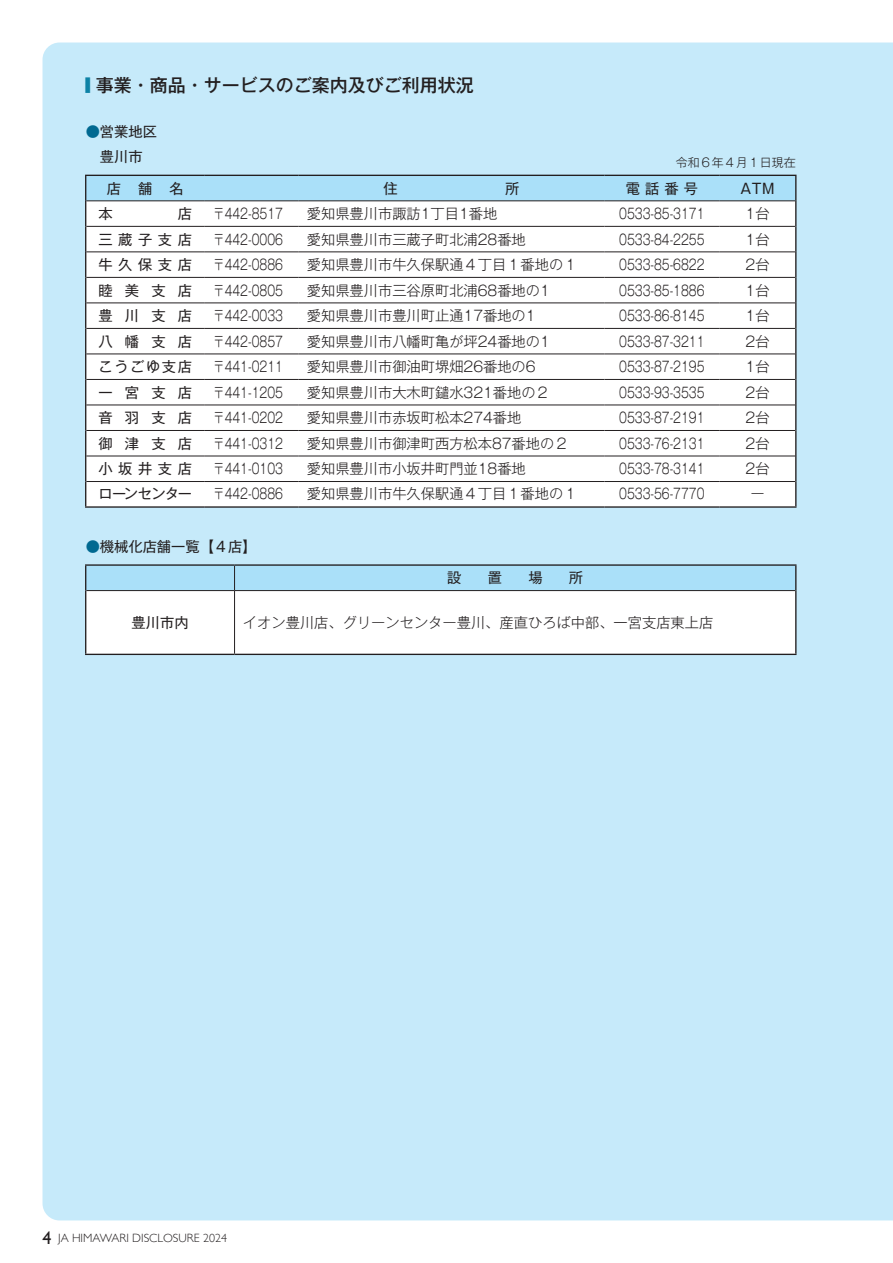
<style>
.page{position:relative;width:893px;height:1263px;background:#fff}
.page>*{position:absolute;margin:0;border:0;box-sizing:border-box;transform-origin:0 0}
.t1{font:500 18px "Gothic MB101 Pr 6";color:#231f20}
.t2{font:300 14.25px "Gothic MB101 Pr 6";color:#231f20}
.t3{font:300 14.25px "Gothic MB101 Pr 6";color:#231f20;scale:.8 1}
.t4{font:14.25px/25.5px "Gothic MB101 Pr 6";letter-spacing:.39em;color:#231f20}
.t5{font:14.25px "Gothic MB101 Pr 6";color:#231f20}
.t6{font:14.25px "Gothic MB101 Pr 6";letter-spacing:-.06em;color:#231f20}
.t7{font:300 12px "Gill Sans";color:#231f20}
.t8{font:300 12px "Gothic MB101 Pr 6";color:#231f20}
.s1{color:#0d82a6}
.s2{color:#006991}
.s3{font-weight:400;font-size:18px}
</style>
<div class="page">
<div style="left:43px;top:43px;width:850px;height:1177px;background:#c6eafa"></div>
<svg style="left:85px;top:175px;width:711px;height:331px"></svg>
<hr style="left:85px;top:506px;width:120px;height:2px;background:#231f20">
<hr style="left:205px;top:506px;width:93px;height:2px;background:#231f20">
<hr style="left:298px;top:506px;width:306px;height:2px;background:#231f20">
<hr style="left:604px;top:506px;width:115px;height:2px;background:#231f20">
<hr style="left:719px;top:506px;width:77px;height:2px;background:#231f20">
<hr style="left:85px;top:564px;width:150px;height:2px;background:#231f20">
<hr style="left:235px;top:564px;width:561px;height:2px;background:#231f20">
<hr style="left:85px;top:654px;width:150px;height:1px;background:#231f20">
<hr style="left:235px;top:654px;width:561px;height:1px;background:#231f20">
<svg style="left:85px;top:565px;width:711px;height:89px"></svg>
<hr style="left:86px;top:590px;width:149px;height:1px;background:#231f20">
<hr style="left:235px;top:590px;width:560px;height:1px;background:#231f20">
<hr style="left:234px;top:591px;width:1px;height:63px;background:#231f20">
<p class="t1" style="left:85px;top:71px;width:390px"><span class="s1">■</span> 事業・商品・サービスのご案内及びご利用状況</p>
<p class="t4" style="left:86px;top:118px;width:73px"><span class="s2">●</span>営業地区　豊川市</p>
<p class="t8" style="left:676px;top:152px;width:121px">令和６年４月１日現在</p>
<p class="t4" style="left:107px;top:175px;width:78px">店舗名</p>
<p class="t4" style="left:383px;top:175px;width:16px">住</p>
<p class="t4" style="left:505px;top:175px;width:16px">所</p>
<p class="t4" style="left:626px;top:175px;width:74px">電話番号</p>
<p class="t4" style="left:741px;top:175px;width:36px">ATM</p>
<p class="t4" style="left:98px;top:200px;width:16px">本</p>
<p class="t4" style="left:178px;top:200px;width:16px">店</p>
<p class="t3" style="left:213px;top:202px;width:89px">〒442-8517</p>
<p class="t2" style="left:307px;top:202px;width:192px">愛知県豊川市諏訪1丁目1番地</p>
<p class="t3" style="left:619px;top:202px;width:108px">0533-85-3171</p>
<p class="t2" style="left:746px;top:202px;width:26px">1台</p>
<p class="t4" style="left:98px;top:225px;width:95px">三蔵子支店</p>
<p class="t3" style="left:213px;top:227px;width:89px">〒442-0006</p>
<p class="t2" style="left:307px;top:227px;width:221px">愛知県豊川市三蔵子町北浦28番地</p>
<p class="t3" style="left:619px;top:227px;width:108px">0533-84-2255</p>
<p class="t2" style="left:746px;top:227px;width:26px">1台</p>
<p class="t4" style="left:98px;top:251px;width:95px">牛久保支店</p>
<p class="t3" style="left:213px;top:253px;width:89px">〒442-0886</p>
<p class="t2" style="left:307px;top:253px;width:272px">愛知県豊川市牛久保駅通４丁目１番地の１</p>
<p class="t3" style="left:619px;top:253px;width:108px">0533-85-6822</p>
<p class="t2" style="left:746px;top:253px;width:26px">2台</p>
<p class="t4" style="left:98px;top:276px;width:95px">睦美支店</p>
<p class="t3" style="left:213px;top:278px;width:89px">〒442-0805</p>
<p class="t2" style="left:307px;top:278px;width:245px">愛知県豊川市三谷原町北浦68番地の1</p>
<p class="t3" style="left:619px;top:278px;width:108px">0533-85-1886</p>
<p class="t2" style="left:746px;top:278px;width:26px">1台</p>
<p class="t4" style="left:98px;top:302px;width:95px">豊川支店</p>
<p class="t3" style="left:213px;top:304px;width:89px">〒442-0033</p>
<p class="t2" style="left:307px;top:304px;width:230px">愛知県豊川市豊川町止通17番地の1</p>
<p class="t3" style="left:619px;top:304px;width:108px">0533-86-8145</p>
<p class="t2" style="left:746px;top:304px;width:26px">1台</p>
<p class="t4" style="left:98px;top:327px;width:95px">八幡支店</p>
<p class="t3" style="left:213px;top:329px;width:89px">〒442-0857</p>
<p class="t2" style="left:307px;top:329px;width:245px">愛知県豊川市八幡町亀が坪24番地の1</p>
<p class="t3" style="left:619px;top:329px;width:108px">0533-87-3211</p>
<p class="t2" style="left:746px;top:329px;width:26px">2台</p>
<p class="t4" style="left:98px;top:353px;width:95px">こうごゆ支店</p>
<p class="t3" style="left:213px;top:355px;width:89px">〒441-0211</p>
<p class="t2" style="left:307px;top:355px;width:230px">愛知県豊川市御油町堺畑26番地の6</p>
<p class="t3" style="left:619px;top:355px;width:108px">0533-87-2195</p>
<p class="t2" style="left:746px;top:355px;width:26px">1台</p>
<p class="t4" style="left:98px;top:378px;width:95px">一宮支店</p>
<p class="t3" style="left:213px;top:380px;width:89px">〒441-1205</p>
<p class="t2" style="left:307px;top:380px;width:245px">愛知県豊川市大木町鑓水321番地の２</p>
<p class="t3" style="left:619px;top:380px;width:108px">0533-93-3535</p>
<p class="t2" style="left:746px;top:380px;width:26px">2台</p>
<p class="t4" style="left:98px;top:404px;width:95px">音羽支店</p>
<p class="t3" style="left:213px;top:406px;width:89px">〒441-0202</p>
<p class="t2" style="left:307px;top:406px;width:216px">愛知県豊川市赤坂町松本274番地</p>
<p class="t3" style="left:619px;top:406px;width:108px">0533-87-2191</p>
<p class="t2" style="left:746px;top:406px;width:26px">2台</p>
<p class="t4" style="left:98px;top:429px;width:95px">御津支店</p>
<p class="t3" style="left:213px;top:431px;width:89px">〒441-0312</p>
<p class="t2" style="left:307px;top:431px;width:263px">愛知県豊川市御津町西方松本87番地の２</p>
<p class="t3" style="left:619px;top:431px;width:108px">0533-76-2131</p>
<p class="t2" style="left:746px;top:431px;width:26px">2台</p>
<p class="t4" style="left:98px;top:455px;width:95px">小坂井支店</p>
<p class="t3" style="left:213px;top:457px;width:89px">〒441-0103</p>
<p class="t2" style="left:307px;top:457px;width:221px">愛知県豊川市小坂井町門並18番地</p>
<p class="t3" style="left:619px;top:457px;width:108px">0533-78-3141</p>
<p class="t2" style="left:746px;top:457px;width:26px">2台</p>
<p class="t6" style="left:98px;top:482px;width:95px">ローンセンター</p>
<p class="t3" style="left:213px;top:482px;width:89px">〒442-0886</p>
<p class="t2" style="left:307px;top:482px;width:272px">愛知県豊川市牛久保駅通４丁目１番地の１</p>
<p class="t3" style="left:619px;top:482px;width:108px">0533-56-7770</p>
<p class="t2" style="left:750px;top:482px;width:16px">ー</p>
<p class="t5" style="left:86px;top:535px;width:173px"><span class="s2">●</span>機械化店舗一覧【４店】</p>
<p class="t4" style="left:447px;top:564px;width:16px">設</p>
<p class="t4" style="left:488px;top:564px;width:16px">置</p>
<p class="t4" style="left:528px;top:564px;width:16px">場</p>
<p class="t4" style="left:569px;top:564px;width:16px">所</p>
<p class="t4" style="left:132px;top:608px;width:58px">豊川市内</p>
<p class="t2" style="left:243px;top:610px;width:472px">イオン豊川店、グリーンセンター豊川、産直ひろば中部、一宮支店東上店</p>
<p class="t7" style="left:43px;top:1229px;width:186px"><span class="s3">4</span> JA HIMAWARI DISCLOSURE 2024</p>
</div>
